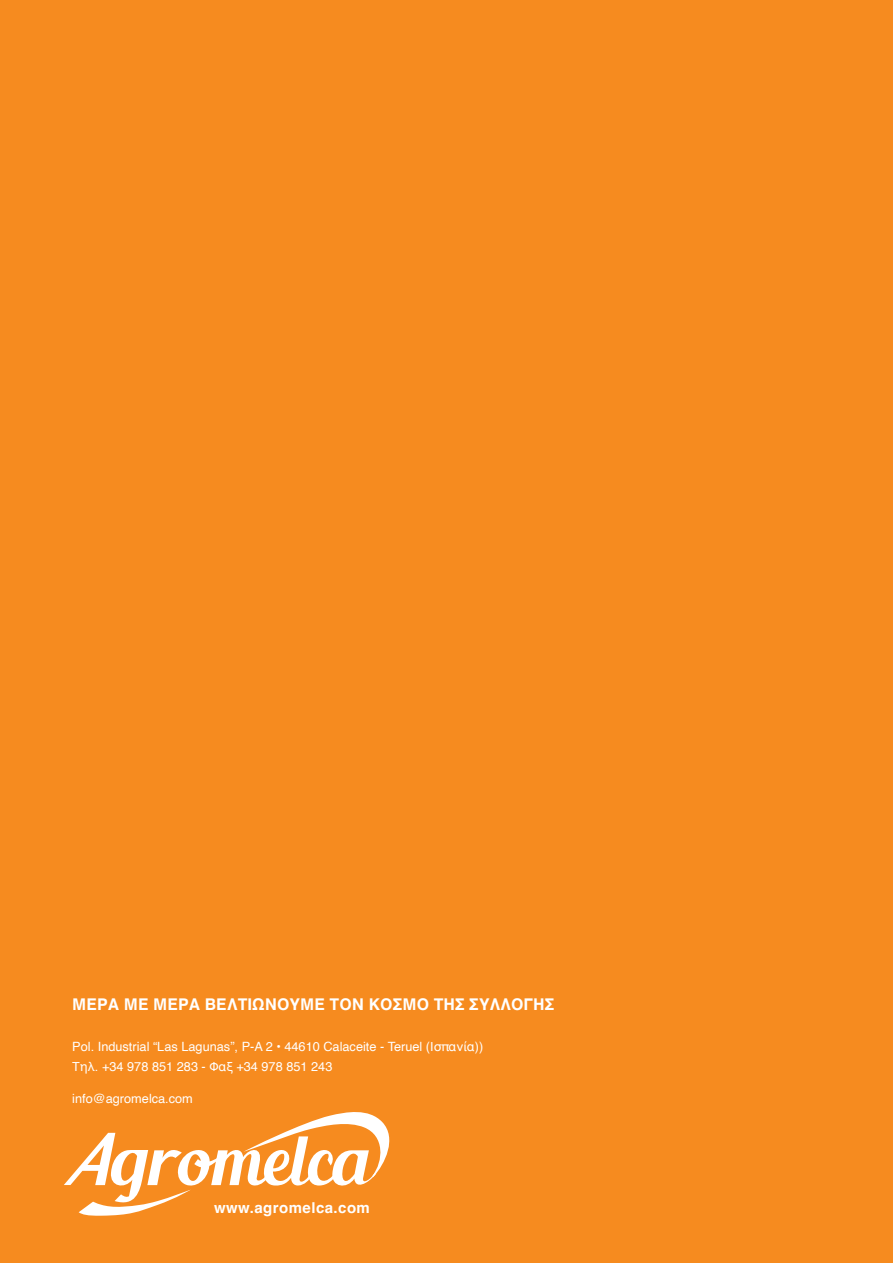
<style>
.page{position:relative;width:893px;height:1263px;background:#f68b1f}
.page>*{position:absolute;margin:0;border:0;box-sizing:border-box;transform-origin:0 0}
.t1{font:700 16.5px "Helvetica";color:#fff}
.t2{font:700 15px "Helvetica";letter-spacing:.03em;color:#fff}
.t3{font:12.75px "Helvetica";color:#fff}
</style>
<div class="page">
<svg style="left:64px;top:1112px;width:326px;height:104px"></svg>
<p class="t1" style="left:72px;top:994px;width:484px">ΜΕΡΑ ΜΕ ΜΕΡΑ ΒΕΛΤΙΩΝΟΥΜΕ ΤΟΝ ΚΟΣΜΟ ΤΗΣ ΣΥΛΛΟΓΗΣ</p>
<p class="t3" style="left:72px;top:1037px;width:412px">Pol. Industrial “Las Lagunas”, P-A 2 • 44610 Calaceite - Teruel (Ισπανία))</p>
<p class="t3" style="left:72px;top:1056px;width:262px">Τηλ. +34 978 851 283 - Φαξ +34 978 851 243</p>
<p class="t3" style="left:72px;top:1088px;width:122px">info@agromelca.com</p>
<p class="t2" style="left:214px;top:1198px;width:157px">www.agromelca.com</p>
</div>
